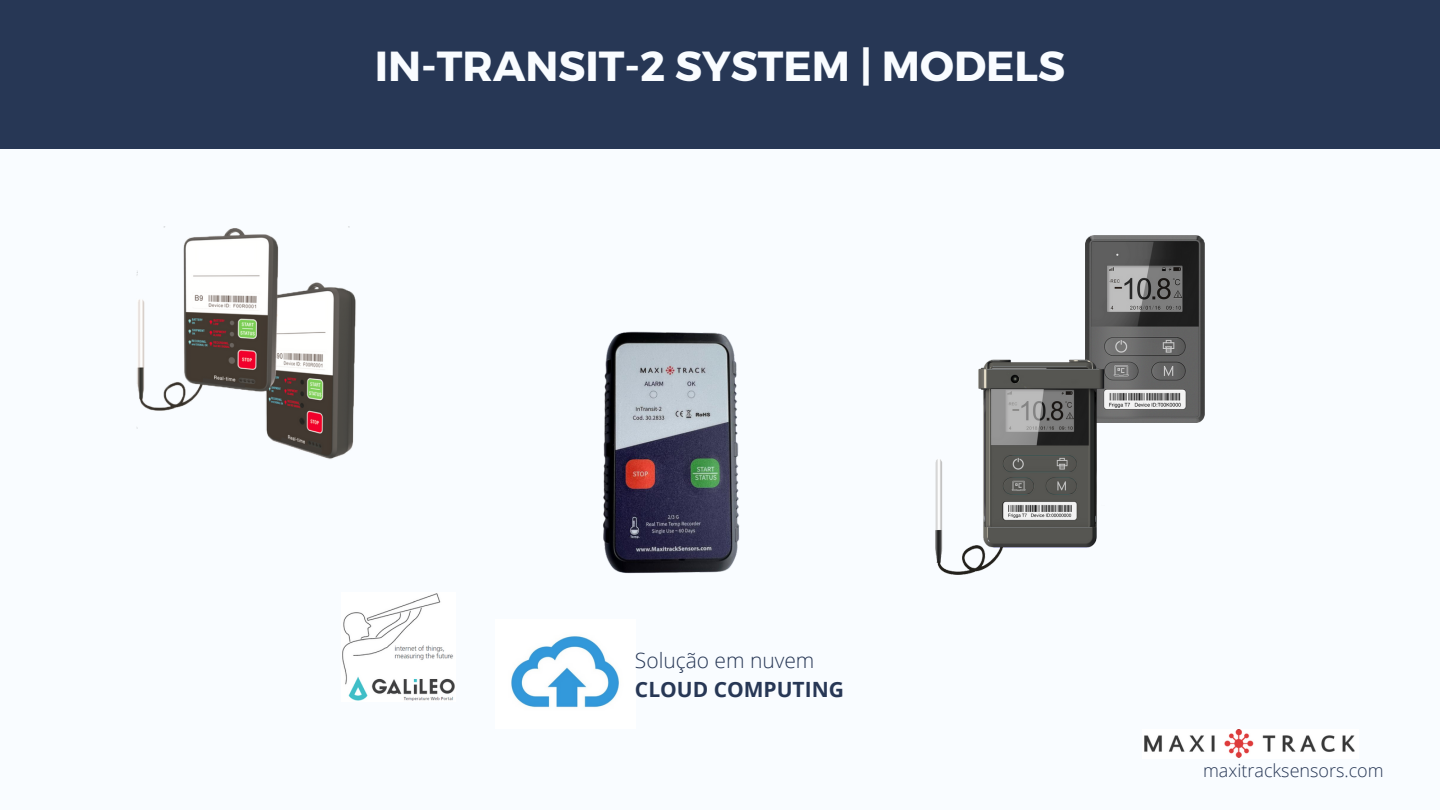
<style>
.page{position:relative;width:1440px;height:810px;background:#f9fcff}
.page>*{position:absolute;margin:0;border:0;box-sizing:border-box;transform-origin:0 0}
.t1{font:700 42px "Montserrat";color:#f9fcff}
.t2{font:300 21px "Open Sans";color:#273755}
.t3{font:700 21px "Open Sans";color:#273755}
.t4{font:300 18px "Open Sans";color:#273755}
</style>
<div class="page">
<div style="left:0;top:0;width:1440px;height:149px;background:#273755"></div>
<img style="left:1144px;top:729px;width:211px;height:29px">
<img style="left:342px;top:593px;width:113px;height:108px">
<img style="left:511px;top:636px;width:108px;height:71px">
<img style="left:1086px;top:235px;width:119px;height:188px">
<img style="left:935px;top:360px;width:170px;height:215px">
<img style="left:603px;top:331px;width:137px;height:243px">
<img style="left:136px;top:226px;width:220px;height:233px">
<p class="t1" style="left:375px;top:39px;width:692px">IN-TRANSIT-2 SYSTEM | MODELS</p>
<p class="t2" style="left:635px;top:645px;width:181px">Solução em nuvem</p>
<p class="t3" style="left:635px;top:674px;width:210px">CLOUD COMPUTING</p>
<p class="t4" style="left:1203px;top:758px;width:182px">maxitracksensors.com</p>
</div>
